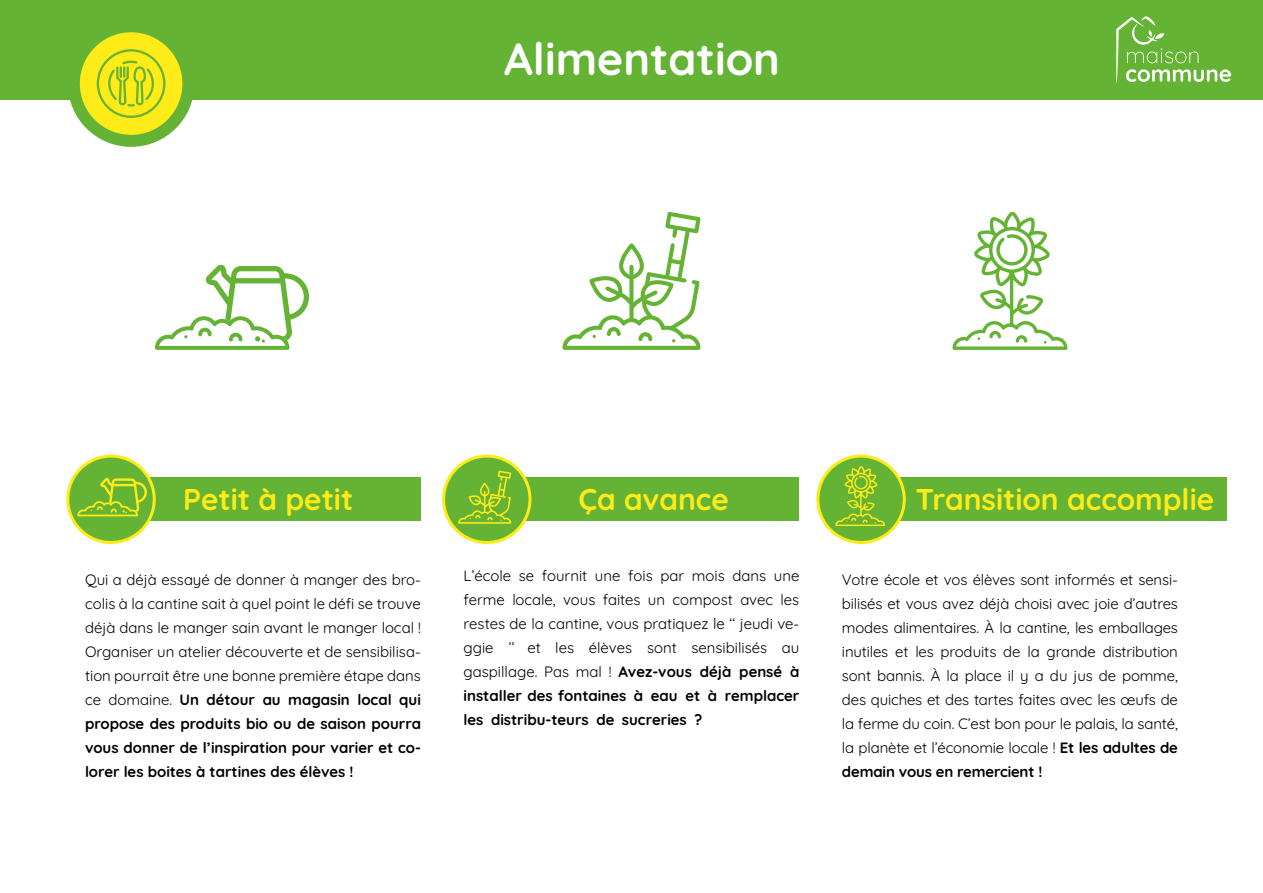
<style>
.page{position:relative;width:1263px;height:893px;background:#fff}
.page>*{position:absolute;margin:0;border:0;box-sizing:border-box;transform-origin:0 0}
.t1{font:700 45px "Quicksand";color:#fff}
.t2{font:700 30px "Quicksand";color:#feeb17}
.t3{font:15px/24px "Quicksand";color:#000;text-align:justify}
.s1{font-weight:700}
.s2{font-style:inherit}
</style>
<div class="page">
<div style="left:0;top:0;width:1263px;height:100px;background:#65b334"></div>
<svg style="left:1116px;top:16px;width:115px;height:67px"></svg>
<svg style="left:74px;top:26px;width:114px;height:115px;background:#dadd1d"></svg>
<div style="left:68px;top:20px;width:126px;height:127px;border:12px solid #65b334;border-radius:50%"></div>
<svg style="left:97px;top:49px;width:68px;height:69px;background:#d9dd1d"></svg>
<div style="left:85px;top:477px;width:335px;height:44px;background:#65b334"></div>
<div style="left:463px;top:477px;width:336px;height:44px;background:#65b334"></div>
<div style="left:843px;top:477px;width:384px;height:44px;background:#65b334"></div>
<div style="left:68px;top:456px;width:86px;height:86px;background:#65b334;border-radius:50%"></div>
<div style="left:66px;top:455px;width:90px;height:89px;border:3px solid #feeb17;border-radius:50%"></div>
<div style="left:444px;top:456px;width:86px;height:86px;background:#65b334;border-radius:50%"></div>
<div style="left:442px;top:455px;width:89px;height:89px;border:3px solid #feeb17;border-radius:50%"></div>
<div style="left:818px;top:456px;width:86px;height:86px;background:#65b334;border-radius:50%"></div>
<div style="left:816px;top:455px;width:90px;height:89px;border:3px solid #feeb17;border-radius:50%"></div>
<svg style="left:77px;top:478px;width:70px;height:38px"></svg>
<svg style="left:458px;top:471px;width:53px;height:53px"></svg>
<svg style="left:835px;top:466px;width:50px;height:60px"></svg>
<svg style="left:155px;top:264px;width:154px;height:86px"></svg>
<svg style="left:562px;top:212px;width:139px;height:138px"></svg>
<svg style="left:952px;top:212px;width:115px;height:138px"></svg>
<h1 class="t1" style="left:504px;top:25px;width:277px">Alimentation</h1>
<h2 class="t2" style="left:183px;top:476px;width:172px">Petit à petit</h2>
<h2 class="t2" style="left:578px;top:476px;width:152px">Ça avance</h2>
<h2 class="t2" style="left:915px;top:476px;width:300px">Transition accomplie</h2>
<p class="t3" style="left:85px;top:566px;width:337px">Qui a déjà essayé de donner à manger des bro&shy;colis à la cantine sait à quel point le défi se trouve déjà dans le manger sain avant le manger local !<br>Organiser un atelier découverte et de sensibilisa&shy;tion pourrait être une bonne première étape dans ce domaine. <span class="s1">Un détour au magasin local qui propose des produits bio ou de saison pourra vous donner de l’inspiration pour varier et co&shy;lorer les boites à tartines des élèves !</span></p>
<p class="t3" style="left:463px;top:562px;width:337px">L’école se fournit une fois par mois dans une ferme locale, vous faites un compost avec les restes de la cantine, vous pratiquez le ‘‘ jeudi ve&shy;ggie ’’ <span class="s2">et</span> les élèves sont sensibilisés au gaspillage. Pas mal ! <span class="s1">Avez-vous déjà pensé à installer des fontaines à eau et à remplacer les distribu-teurs de sucreries ?</span></p>
<p class="t3" style="left:842px;top:566px;width:337px">Votre école et vos élèves sont informés et sensi&shy;bilisés et vous avez déjà choisi avec joie d’autres modes alimentaires. À la cantine, les emballages inutiles et les produits de la grande distribution sont bannis. À la place il y a du jus de pomme, des quiches et des tartes faites avec les œufs de la ferme du coin. C’est bon pour le palais, la santé, la planète et l’économie locale ! <span class="s1">Et les adultes de demain vous en remercient !</span></p>
</div>
